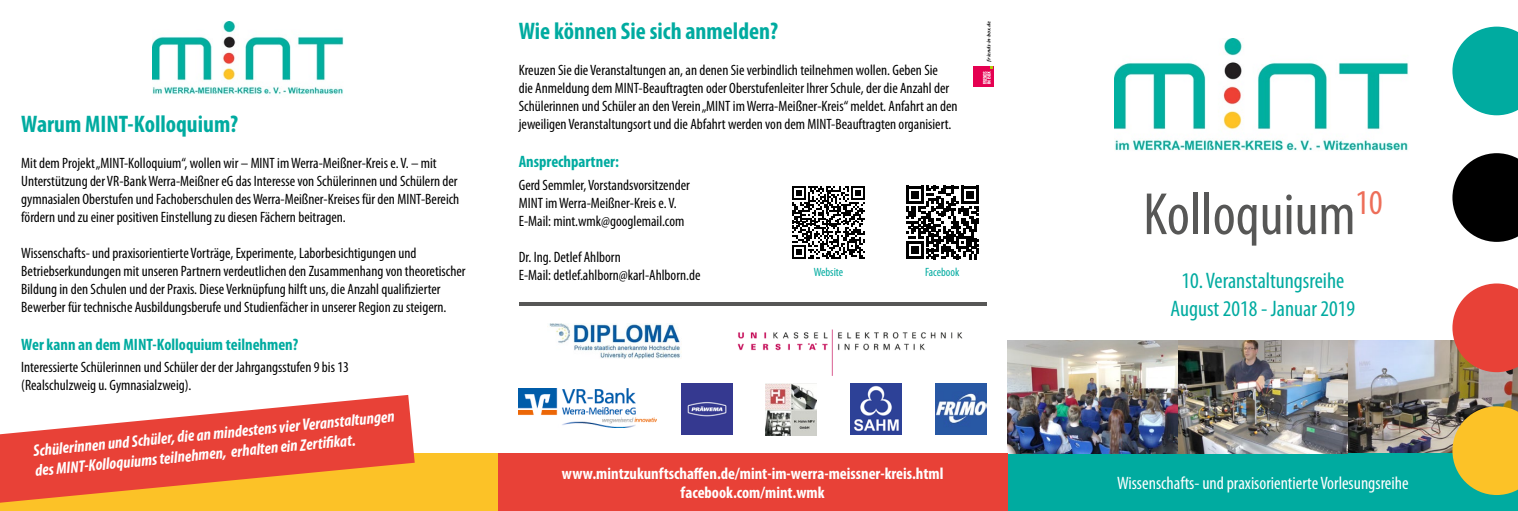
<style>
.page{position:relative;width:1518px;height:511px;background:#fff}
.page>*{position:absolute;margin:0;border:0;box-sizing:border-box;transform-origin:0 0}
.t1{font:condensed 60px "Myriad Pro";color:#575756}
.t2{font:700 condensed 24px "Myriad Pro";color:#00aba0}
.t3{font:condensed 22.5px/27px "Myriad Pro";color:#00aba0;text-align:center}
.t4{font:condensed 18px "Myriad Pro";color:#fff}
.t5{font:italic 700 condensed 16.5px/20px "Myriad Pro";color:#fff}
.t6{font:700 condensed 16.5px/19.8px "Myriad Pro";color:#fff;text-align:center}
.t7{font:700 condensed 16.5px "Myriad Pro";color:#00aba0}
.t8{font:condensed 15px/18px "Myriad Pro";color:#000}
.t9{font:condensed 12px "Myriad Pro";color:#00aba0}
.t10{font:italic 600 4.5px "Lucida Sans";color:#000}
</style>
<div class="page">
<img style="left:1008px;top:340px;width:510px;height:113px">
<div style="left:0;top:453px;width:1518px;height:57px;background:#00aba0"></div>
<svg style="left:1452px;top:27px;width:66px;height:88px;background:#28b8ae"></svg>
<svg style="left:1452px;top:153px;width:66px;height:89px"></svg>
<svg style="left:1452px;top:283px;width:66px;height:89px;background:#e3564b"></svg>
<svg style="left:1452px;top:406px;width:66px;height:88px;background:#dcb733"></svg>
<img style="left:1115px;top:39px;width:293px;height:112px">
<img style="left:153px;top:21px;width:191px;height:74px">
<div style="left:497px;top:453px;width:511px;height:57px;background:#e84137"></div>
<img style="left:519px;top:388px;width:138px;height:39px">
<svg style="left:792px;top:186px;width:73px;height:73px"></svg>
<svg style="left:906px;top:186px;width:73px;height:73px"></svg>
<hr style="left:519px;top:302px;width:467px;height:3px;background:#575756">
<div style="left:0;top:453px;width:497px;height:57px;background:#fcc227"></div>
<svg style="left:0;top:395px;width:415px;height:107px;fill:#e84137"></svg>
<div style="left:973px;top:66px;width:20px;height:20px;background:#e50051"></div>
<svg style="left:983px;top:66px;width:10px;height:18px"></svg>
<img style="left:935px;top:383px;width:51px;height:51px">
<img style="left:681px;top:383px;width:51px;height:51px">
<img style="left:766px;top:383px;width:51px;height:52px">
<img style="left:549px;top:323px;width:132px;height:36px">
<img style="left:851px;top:383px;width:51px;height:51px">
<img style="left:737px;top:329px;width:226px;height:47px">
<h2 class="t2" style="left:21px;top:109px;width:219px">Warum MINT-Kolloquium?</h2>
<p class="t8" style="left:21px;top:154px;width:440px">Mit dem Projekt „MINT-Kolloquium“, wollen wir – MINT im Werra-Meißner-Kreis e. V. – mit Unterstützung der VR-Bank Werra-Meißner eG das Interesse von Schülerinnen und Schülern der gymnasialen Oberstufen und Fachoberschulen des Werra-Meißner-Kreises für den MINT-Bereich fördern und zu einer positiven Einstellung zu diesen Fächern beitragen.</p>
<p class="t8" style="left:21px;top:244px;width:446px">Wissenschafts- und praxisorientierte Vorträge, Experimente, Laborbesichtigungen und Betriebserkundungen mit unseren Partnern verdeutlichen den Zusammenhang von theoretischer Bildung in den Schulen und der Praxis. Diese Verknüpfung hilft uns, die Anzahl qualifizierter Bewerber für technische Ausbildungsberufe und Studienfächer in unserer Region zu steigern.</p>
<p class="t7" style="left:21px;top:334px;width:279px">Wer kann an dem MINT-Kolloquium teilnehmen?</p>
<p class="t8" style="left:21px;top:358px;width:329px">Interessierte Schülerinnen und Schüler der der Jahrgangsstufen 9 bis 13 (Realschulzweig u. Gymnasialzweig).</p>
<p class="t5" style="left:32px;top:438px;width:364px;rotate:-5deg">Schülerinnen und Schüler, die an mindestens vier Veranstaltungen des MINT-Kolloquiums teilnehmen, erhalten ein Zertifi kat.</p>
<h2 class="t2" style="left:519px;top:16px;width:261px">Wie können Sie sich anmelden?</h2>
<p class="t8" style="left:519px;top:61px;width:440px">Kreuzen Sie die Veranstaltungen an, an denen Sie verbindlich teilnehmen wollen. Geben Sie<br>die Anmeldung dem MINT-Beauftragten oder Oberstufenleiter Ihrer Schule, der die Anzahl der Schülerinnen und Schüler an den Verein „MINT im Werra-Meißner-Kreis“ meldet. Anfahrt an den jeweiligen Veranstaltungsort und die Abfahrt werden von dem MINT-Beauftragten organisiert.</p>
<p class="t7" style="left:519px;top:151px;width:102px">Ansprechpartner:</p>
<p class="t8" style="left:519px;top:175px;width:173px">Gerd Semmler, Vorstandsvorsitzender<br>MINT im Werra-Meißner-Kreis e. V.<br>E-Mail: mint.wmk@googlemail.com</p>
<p class="t8" style="left:519px;top:247px;width:183px">Dr. Ing. Detlef Ahlborn<br>E-Mail: detlef.ahlborn@karl-Ahlborn.de</p>
<p class="t9" style="left:814px;top:265px;width:31px">Website</p>
<p class="t9" style="left:925px;top:265px;width:36px">Facebook</p>
<p class="t10" style="left:986px;top:62px;width:42px;rotate:-90deg">friends-in-box.de</p>
<p class="t6" style="left:562px;top:462px;width:383px">www.mintzukunftschaffen.de/mint-im-werra-meissner-kreis.html facebook.com/mint.wmk</p>
<h1 class="t1" style="left:1143px;top:178px;width:241px">Kolloquium<sup>10</sup></h1>
<h3 class="t3" style="left:1171px;top:267px;width:186px">10. Veranstaltungsreihe<br>August 2018 - Januar 2019</h3>
<p class="t4" style="left:1117px;top:471px;width:293px">Wissenschafts- und praxisorientierte Vorlesungsreihe</p>
</div>
